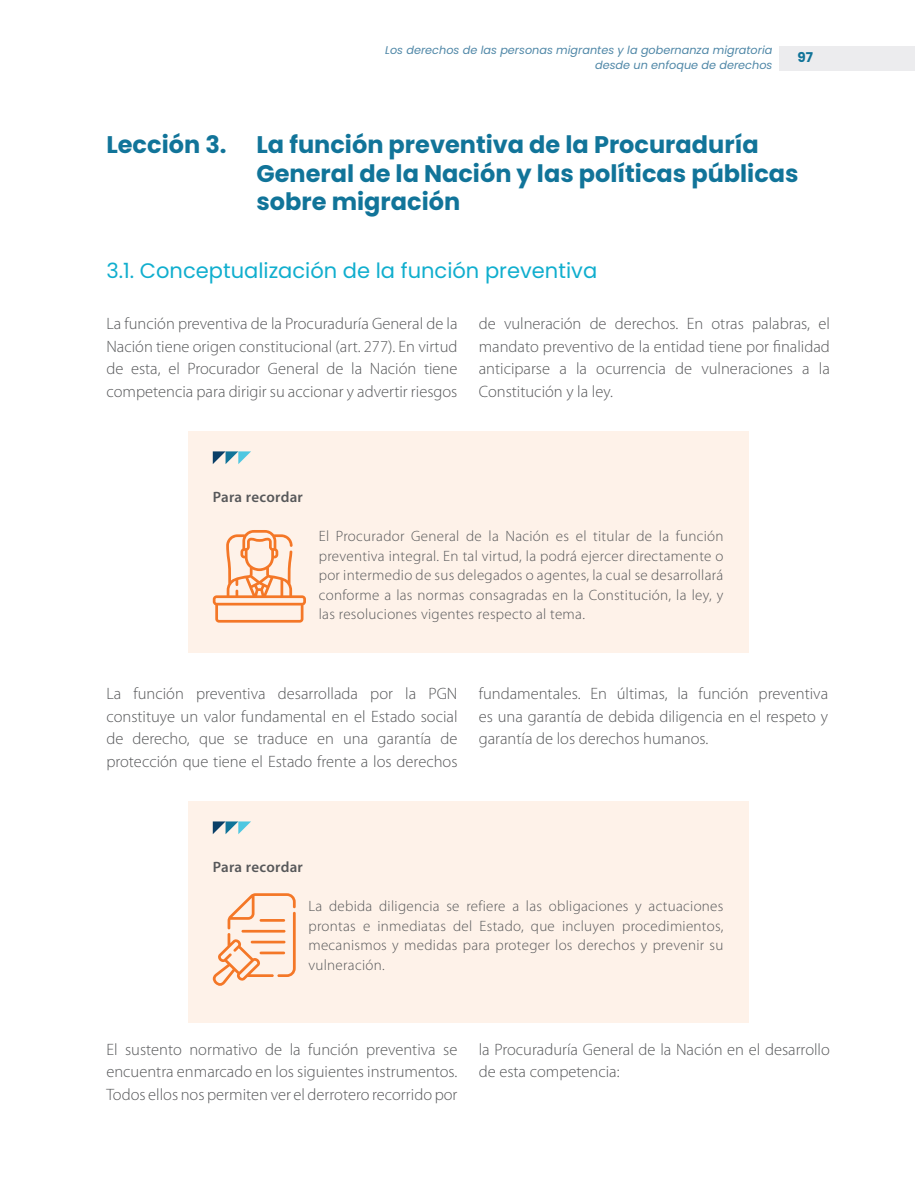
<style>
.page{position:relative;width:915px;height:1191px;background:#fff}
.page>*{position:absolute;margin:0;border:0;box-sizing:border-box;transform-origin:0 0}
.t1{font:700 24px/28.8px "Poppins";color:#117499}
.t2{font:21px "Poppins";color:#10aece}
.t3{font:300 16.5px/22.5px "Myriad Pro";color:#57585a;text-align:justify}
.t4{font:300 15px/19.5px "Myriad Pro";letter-spacing:.02em;color:#57585a;text-align:justify}
.t5{font:600 15px "Myriad Pro";letter-spacing:.015em;color:#57585a}
.t6{font:700 13.5px "Poppins";color:#117499}
.t7{font:italic 11.25px/15px "Poppins";color:#4f87a7;text-align:right}
</style>
<div class="page">
<div style="left:778px;top:46px;width:136px;height:25px;background:#ececee"></div>
<div style="left:188px;top:432px;width:560px;height:221px;background:#fef2e9"></div>
<div style="left:188px;top:801px;width:560px;height:222px;background:#fef2e9"></div>
<svg style="left:213px;top:451px;width:38px;height:13px"></svg>
<svg style="left:213px;top:821px;width:38px;height:13px"></svg>
<svg style="left:213px;top:530px;width:93px;height:92px"></svg>
<svg style="left:212px;top:893px;width:83px;height:93px"></svg>
<p class="t7" style="left:385px;top:43px;width:388px">Los derechos de las personas migrantes y la gobernanza migratoria desde un enfoque de derechos</p>
<p class="t6" style="left:797px;top:50px;width:17px">97</p>
<h1 class="t1" style="left:256px;top:130px;width:543px;text-indent:-150px">Lección 3. La función preventiva de la Procuraduría<br>General de la Nación y las políticas públicas sobre migración</h1>
<p class="t2" style="left:106px;top:259px;width:492px">3.1. Conceptualización de la función preventiva</p>
<p class="t3" style="left:106px;top:313px;width:352px">La función preventiva de la Procuraduría General de la Nación tiene origen constitucional (art. 277). En virtud de esta, el Procurador General de la Nación tiene competencia para dirigir su accionar y advertir riesgos</p>
<p class="t3" style="left:478px;top:313px;width:352px">de vulneración de derechos. En otras palabras, el mandato preventivo de la entidad tiene por finalidad anticiparse a la ocurrencia de vulneraciones a la Constitución y la ley.</p>
<p class="t5" style="left:213px;top:488px;width:92px">Para recordar</p>
<p class="t4" style="left:318px;top:527px;width:406px">El Procurador General de la Nación es el titular de la función preventiva integral. En tal virtud, la podrá ejercer directamente o por intermedio de sus delegados o agentes, la cual se desarrollará conforme a las normas consagradas en la Constitución, la ley, y las resoluciones vigentes respecto al tema.</p>
<p class="t3" style="left:106px;top:683px;width:352px">La función preventiva desarrollada por la PGN constituye un valor fundamental en el Estado social de derecho, que se traduce en una garantía de protección que tiene el Estado frente a los derechos</p>
<p class="t3" style="left:478px;top:683px;width:351px">fundamentales. En últimas, la función preventiva es una garantía de debida diligencia en el respeto y garantía de los derechos humanos.</p>
<p class="t5" style="left:213px;top:857px;width:92px">Para recordar</p>
<p class="t4" style="left:308px;top:897px;width:416px">La debida diligencia se refiere a las obligaciones y actuaciones prontas e inmediatas del Estado, que incluyen procedimientos, mecanismos y medidas para proteger los derechos y prevenir su vulneración.</p>
<p class="t3" style="left:106px;top:1038px;width:352px">El sustento normativo de la función preventiva se encuentra enmarcado en los siguientes instrumentos.<br>Todos ellos nos permiten ver el derrotero recorrido por</p>
<p class="t3" style="left:478px;top:1038px;width:352px">la Procuraduría General de la Nación en el desarrollo de esta competencia:</p>
</div>
